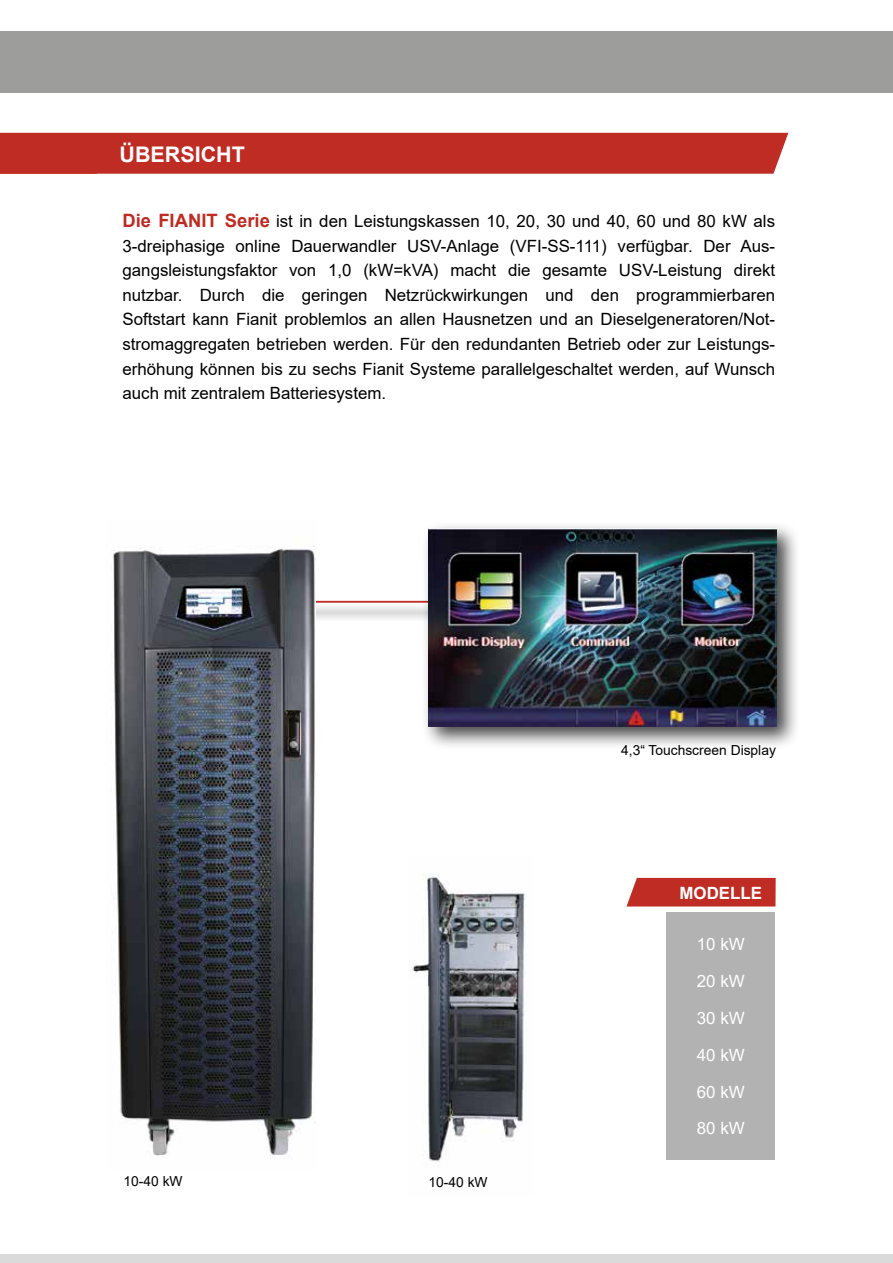
<style>
.page{position:relative;width:893px;height:1263px;background:#fff}
.page>*{position:absolute;margin:0;border:0;box-sizing:border-box;transform-origin:0 0}
.t1{font:700 21.45px "Arial";color:#fff}
.t2{font:16.95px/24.6px "Arial";color:#000;text-align:justify}
.t3{font:16.95px/36.9px "Arial";color:#fff;text-align:justify}
.t4{font:700 16.95px "Arial";color:#fff}
.t5{font:13.8px "Arial";color:#000}
.s1{font-weight:700;font-size:18.45px;color:#be2c23}
</style>
<div class="page">
<div style="left:213px;top:603px;width:414px;height:19px;background:#000;opacity:.75"></div>
<hr style="left:209px;top:601px;width:400px;height:2px;background:#be2c23">
<div style="left:666px;top:912px;width:109px;height:247px;background:#b3b2b2"></div>
<div style="left:0;top:1254px;width:893px;height:9px;background:#dadada"></div>
<div style="left:0;top:133px;width:788px;height:41px;background:#be2c23"></div>
<div style="left:0;top:31px;width:893px;height:61px;background:#9d9d9c"></div>
<img style="left:113px;top:546px;width:203px;height:613px">
<img style="left:412px;top:874px;width:115px;height:288px">
<div style="left:421px;top:521px;width:379px;height:229px;background:#000;opacity:.74"></div>
<img style="left:428px;top:528px;width:348px;height:198px">
<div style="left:626px;top:878px;width:150px;height:28px;background:#be2c23"></div>
<p class="t1" style="left:120px;top:139px;width:127px">ÜBERSICHT</p>
<p class="t2" style="left:122px;top:209px;width:654px"><span class="s1">Die FIANIT Serie</span> ist in den Leistungskassen 10, 20, 30 und 40, 60 und 80 kW als 3-dreiphasige online Dauerwandler USV-Anlage (VFI-SS-111) verfügbar. Der Aus&shy;gangsleistungsfaktor von 1,0 (kW=kVA) macht die gesamte USV-Leistung direkt nutzbar. Durch die geringen Netzrückwirkungen und den programmierbaren Softstart kann Fianit problemlos an allen Hausnetzen und an Dieselgeneratoren/Not&shy;stromaggregaten betrieben werden. Für den redundanten Betrieb oder zur Leistungs&shy;erhöhung können bis zu sechs Fianit Systeme parallelgeschaltet werden, auf Wunsch auch mit zentralem Batteriesystem.</p>
<p class="t5" style="left:621px;top:741px;width:156px">4,3“ Touchscreen Display</p>
<p class="t4" style="left:679px;top:881px;width:84px">MODELLE</p>
<p class="t5" style="left:124px;top:1171px;width:61px">10-40 kW</p>
<p class="t5" style="left:428px;top:1172px;width:61px">10-40 kW</p>
<p class="t3" style="left:697px;top:926px;width:49px">10 kW 20 kW 30 kW 40 kW 60 kW 80 kW</p>
</div>
